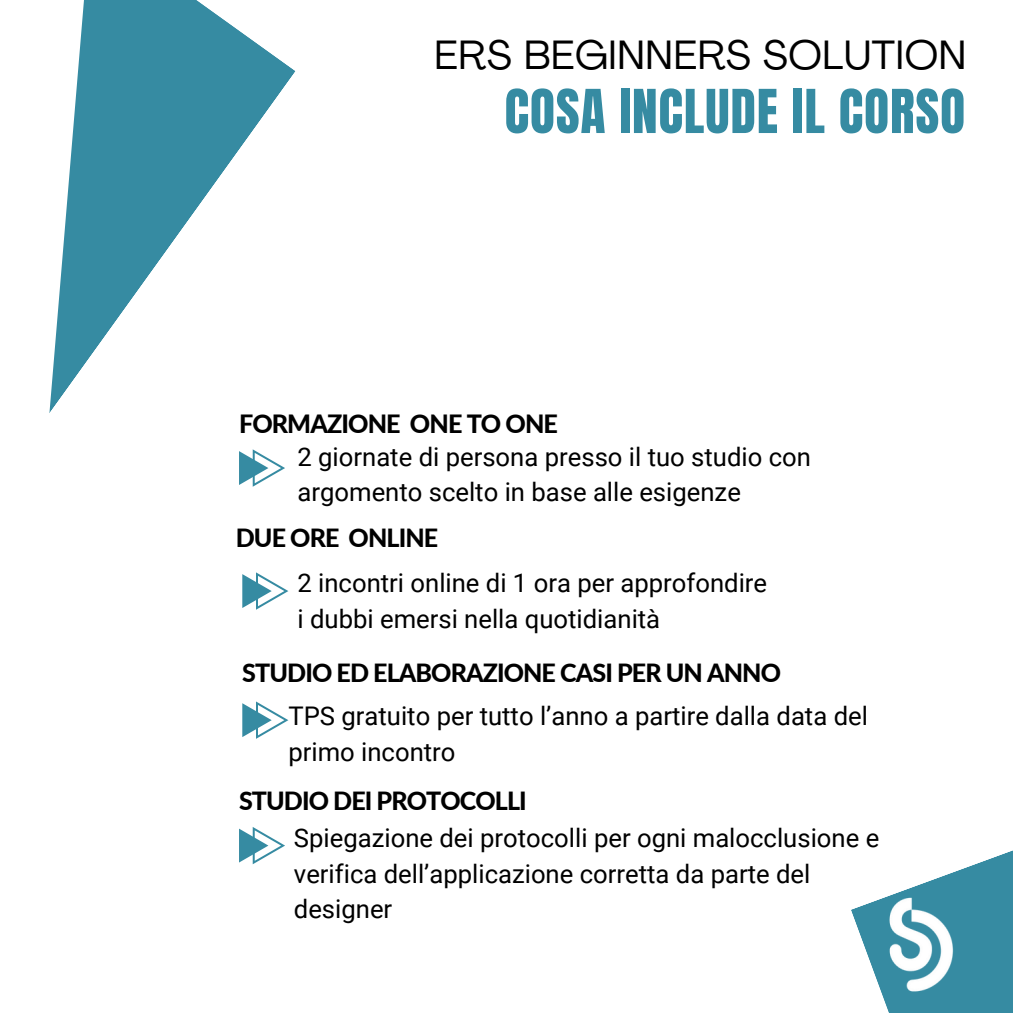
<style>
.page{position:relative;width:1013px;height:1013px;background:#fff}
.page>*{position:absolute;margin:0;border:0;box-sizing:border-box;transform-origin:0 0}
.t1{font:51.38px "Anton";letter-spacing:.02em;color:#368ba2}
.t2{font:40.38px "Agrandir";letter-spacing:.02em;color:#000}
.t3{font:25.62px/35.8px "Roboto";color:#000}
.t4{font:800 25.12px "Lato";letter-spacing:-.035em;color:#000}
.t5{font:800 25px "Lato";letter-spacing:-.035em;color:#000}
.s1{color:#fff}
</style>
<div class="page">
<svg style="left:49px;top:0;width:247px;height:413px"></svg>
<svg style="left:239px;top:449px;width:46px;height:38px"></svg>
<svg style="left:242px;top:572px;width:46px;height:37px"></svg>
<svg style="left:242px;top:701px;width:46px;height:38px"></svg>
<svg style="left:239px;top:827px;width:46px;height:37px"></svg>
<svg style="left:851px;top:851px;width:161px;height:161px"></svg>
<img style="left:888px;top:896px;width:76px;height:96px">
<h2 class="t2" style="left:315px;top:38px;width:652px"><span class="s1">ALIGN</span>ERS BEGINNERS SOLUTION</h2>
<h1 class="t1" style="left:504px;top:75px;width:462px">COSA INCLUDE IL CORSO</h1>
<p class="t4" style="left:239px;top:408px;width:320px">FORMAZIONE ONE TO ONE</p>
<h3 class="t3" style="left:297px;top:439px;width:515px">2 giornate di persona presso il tuo studio con argomento scelto in base alle esigenze</h3>
<p class="t5" style="left:236px;top:523px;width:204px">DUE ORE ONLINE</p>
<h3 class="t3" style="left:297px;top:566px;width:471px">2 incontri online di 1 ora per approfondire</h3>
<p class="t3" style="left:297px;top:601px;width:364px">i dubbi emersi nella quotidianità</p>
<p class="t5" style="left:242px;top:657px;width:540px">STUDIO ED ELABORAZIONE CASI PER UN ANNO</p>
<p class="t3" style="left:288px;top:698px;width:581px">TPS gratuito per tutto l’anno a partire dalla data del primo incontro</p>
<p class="t5" style="left:239px;top:785px;width:289px">STUDIO DEI PROTOCOLLI</p>
<h3 class="t3" style="left:294px;top:820px;width:587px">Spiegazione dei protocolli per ogni malocclusione e verifica dell’applicazione corretta da parte del designer</h3>
</div>
